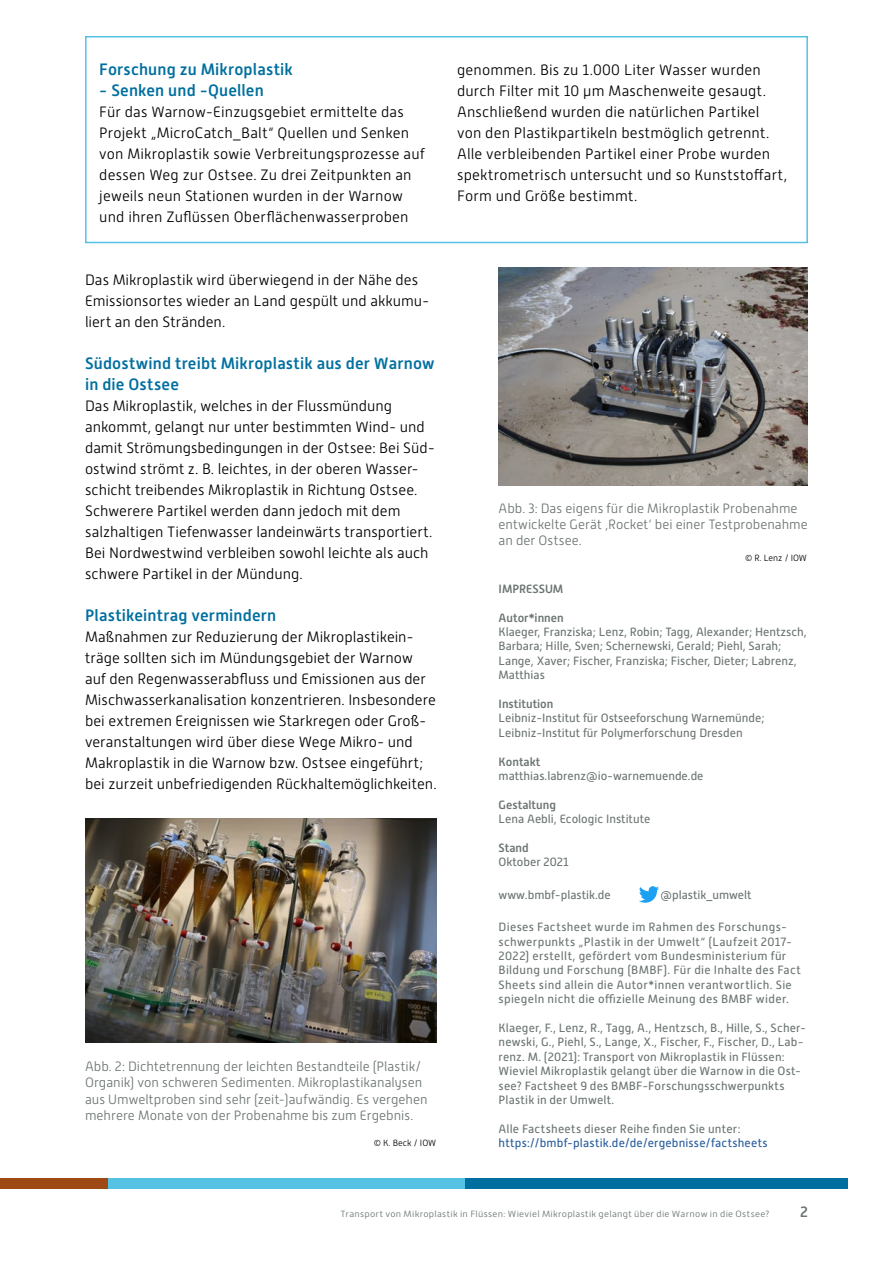
<style>
.page{position:relative;width:893px;height:1263px;background:#fff}
.page>*{position:absolute;margin:0;border:0;box-sizing:border-box;transform-origin:0 0}
.t1{font:500 16.5px/21px "Alwyn New";letter-spacing:.01em;color:#006f9f}
.t2{font:300 15px/21px "Alwyn New";letter-spacing:.005em;color:#000}
.t3{font:500 15px "Alwyn New";color:#6a7472}
.t4{font:300 13.5px/16.2px "Alwyn New";color:#6a7472}
.t5{font:12px/14.4px "Alwyn New";letter-spacing:.01em;color:#6a7472}
.t6{font:500 12px "Alwyn New";color:#6a7472}
.t7{font:12px "Alwyn New";letter-spacing:.015em;color:#275b9b}
.t8{font:300 9px "Alwyn New";letter-spacing:.025em;color:#6a7472;scale:1.07 1}
.t9{font:300 9px "Alwyn New";letter-spacing:-.005em;color:#000}
</style>
<div class="page">
<div style="left:0;top:1178px;width:108px;height:10px;background:#9e4915"></div>
<div style="left:108px;top:1178px;width:357px;height:10px;background:#55c2e4"></div>
<div style="left:465px;top:1178px;width:383px;height:10px;background:#006f9f"></div>
<div style="left:85px;top:36px;width:723px;height:207px;border:2px solid #55c2e4"></div>
<img style="left:85px;top:819px;width:352px;height:224px">
<svg style="left:639px;top:886px;width:20px;height:17px"></svg>
<img style="left:499px;top:268px;width:309px;height:218px">
<p class="t1" style="left:99px;top:59px;width:195px">Forschung zu Mikroplastik</p>
<p class="t1" style="left:99px;top:80px;width:166px">- Senken und -Quellen</p>
<p class="t2" style="left:99px;top:101px;width:327px">Für das Warnow-Einzugsgebiet ermittelte das Projekt „MicroCatch_Balt“ Quellen und Senken von Mikroplastik sowie Verbreitungsprozesse auf dessen Weg zur Ostsee. Zu drei Zeitpunkten an jeweils neun Stationen wurden in der Warnow und ihren Zuflüssen Oberflächenwasserproben</p>
<p class="t2" style="left:85px;top:269px;width:346px">Das Mikroplastik wird überwiegend in der Nähe des<br>Emissionsortes wieder an Land gespült und akkumu&shy;liert an den Stränden.</p>
<p class="t1" style="left:85px;top:353px;width:351px">Südostwind treibt Mikroplastik aus der Warnow in die Ostsee</p>
<p class="t2" style="left:85px;top:395px;width:351px">Das Mikroplastik, welches in der Flussmündung ankommt, gelangt nur unter bestimmten Wind- und damit Strömungsbedingungen in der Ostsee: Bei Süd&shy;ostwind strömt z. B. leichtes, in der oberen Wasser&shy;schicht treibendes Mikroplastik in Richtung Ostsee.<br>Schwerere Partikel werden dann jedoch mit dem salzhaltigen Tiefenwasser landeinwärts transportiert.<br>Bei Nordwestwind verbleiben sowohl leichte als auch schwere Partikel in der Mündung.</p>
<p class="t1" style="left:85px;top:605px;width:193px">Plastikeintrag vermindern</p>
<p class="t2" style="left:85px;top:626px;width:353px">Maßnahmen zur Reduzierung der Mikroplastikein&shy;träge sollten sich im Mündungsgebiet der Warnow auf den Regenwasserabfluss und Emissionen aus der Mischwasserkanalisation konzentrieren. Insbesondere bei extremen Ereignissen wie Starkregen oder Groß&shy;veranstaltungen wird über diese Wege Mikro- und Makroplastik in die Warnow bzw. Ostsee eingeführt; bei zurzeit unbefriedigenden Rückhaltemöglichkeiten.</p>
<p class="t4" style="left:85px;top:1058px;width:344px">Abb. 2: Dichtetrennung der leichten Bestandteile (Plastik/ Organik) von schweren Sedimenten. Mikroplastikanalysen aus Umweltproben sind sehr (zeit-)aufwändig. Es vergehen mehrere Monate von der Probenahme bis zum Ergebnis.</p>
<p class="t9" style="left:374px;top:1138px;width:64px">© K. Beck / IOW</p>
<p class="t2" style="left:457px;top:59px;width:332px">genommen. Bis zu 1.000 Liter Wasser wurden durch Filter mit 10 µm Maschenweite gesaugt.<br>Anschließend wurden die natürlichen Partikel von den Plastikpartikeln bestmöglich getrennt.<br>Alle verbleibenden Partikel einer Probe wurden spektrometrisch untersucht und so Kunststoffart, Form und Größe bestimmt.</p>
<p class="t4" style="left:499px;top:500px;width:311px">Abb. 3: Das eigens für die Mikroplastik Probenahme entwickelte Gerät ‚Rocket‘ bei einer Testprobenahme an der Ostsee.</p>
<p class="t6" style="left:499px;top:582px;width:66px">IMPRESSUM</p>
<p class="t6" style="left:499px;top:610px;width:67px">Autor*innen</p>
<p class="t5" style="left:499px;top:625px;width:310px">Klaeger, Franziska; Lenz, Robin; Tagg, Alexander; Hentzsch, Barbara; Hille, Sven; Schernewski, Gerald; Piehl, Sarah; Lange, Xaver; Fischer, Franziska; Fischer, Dieter; Labrenz, Matthias</p>
<p class="t6" style="left:499px;top:697px;width:56px">Institution</p>
<p class="t5" style="left:499px;top:711px;width:267px">Leibniz-Institut für Ostseeforschung Warnemünde;<br>Leibniz-Institut für Polymerforschung Dresden</p>
<p class="t6" style="left:499px;top:754px;width:43px">Kontakt</p>
<p class="t5" style="left:499px;top:769px;width:206px">matthias.labrenz@io-warnemuende.de</p>
<p class="t6" style="left:499px;top:798px;width:59px">Gestaltung</p>
<p class="t5" style="left:499px;top:812px;width:153px">Lena Aebli, Ecologic Institute</p>
<p class="t6" style="left:499px;top:841px;width:32px">Stand</p>
<p class="t5" style="left:499px;top:855px;width:72px">Oktober 2021</p>
<p class="t5" style="left:499px;top:887px;width:114px">www.bmbf-plastik.de</p>
<p class="t5" style="left:661px;top:887px;width:92px">@plastik_umwelt</p>
<p class="t5" style="left:499px;top:920px;width:304px">Dieses Factsheet wurde im Rahmen des Forschungs&shy;schwerpunkts „Plastik in der Umwelt“ (Laufzeit 2017- 2022) erstellt, gefördert vom Bundesministerium für Bildung und Forschung (BMBF). Für die Inhalte des Fact Sheets sind allein die Autor*innen verantwortlich. Sie spiegeln nicht die offizielle Meinung des BMBF wider.</p>
<p class="t5" style="left:499px;top:1021px;width:309px">Klaeger, F., Lenz, R., Tagg, A., Hentzsch, B., Hille, S., Scher&shy;newski, G., Piehl, S., Lange, X., Fischer, F., Fischer, D., Lab&shy;renz. M. (2021): Transport von Mikroplastik in Flüssen:<br>Wieviel Mikroplastik gelangt über die Warnow in die Ost&shy;see? Factsheet 9 des BMBF-Forschungsschwerpunkts Plastik in der Umwelt.</p>
<p class="t5" style="left:499px;top:1121px;width:243px">Alle Factsheets dieser Reihe finden Sie unter:</p>
<p class="t7" style="left:499px;top:1136px;width:271px">https://bmbf-plastik.de/de/ergebnisse/factsheets</p>
<p class="t9" style="left:745px;top:553px;width:63px">© R. Lenz / IOW</p>
<p class="t8" style="left:341px;top:1208px;width:402px">Transport von Mikroplastik in Flüssen: Wieviel Mikroplastik gelangt über die Warnow in die Ostsee?</p>
<p class="t3" style="left:800px;top:1203px;width:9px">2</p>
</div>
